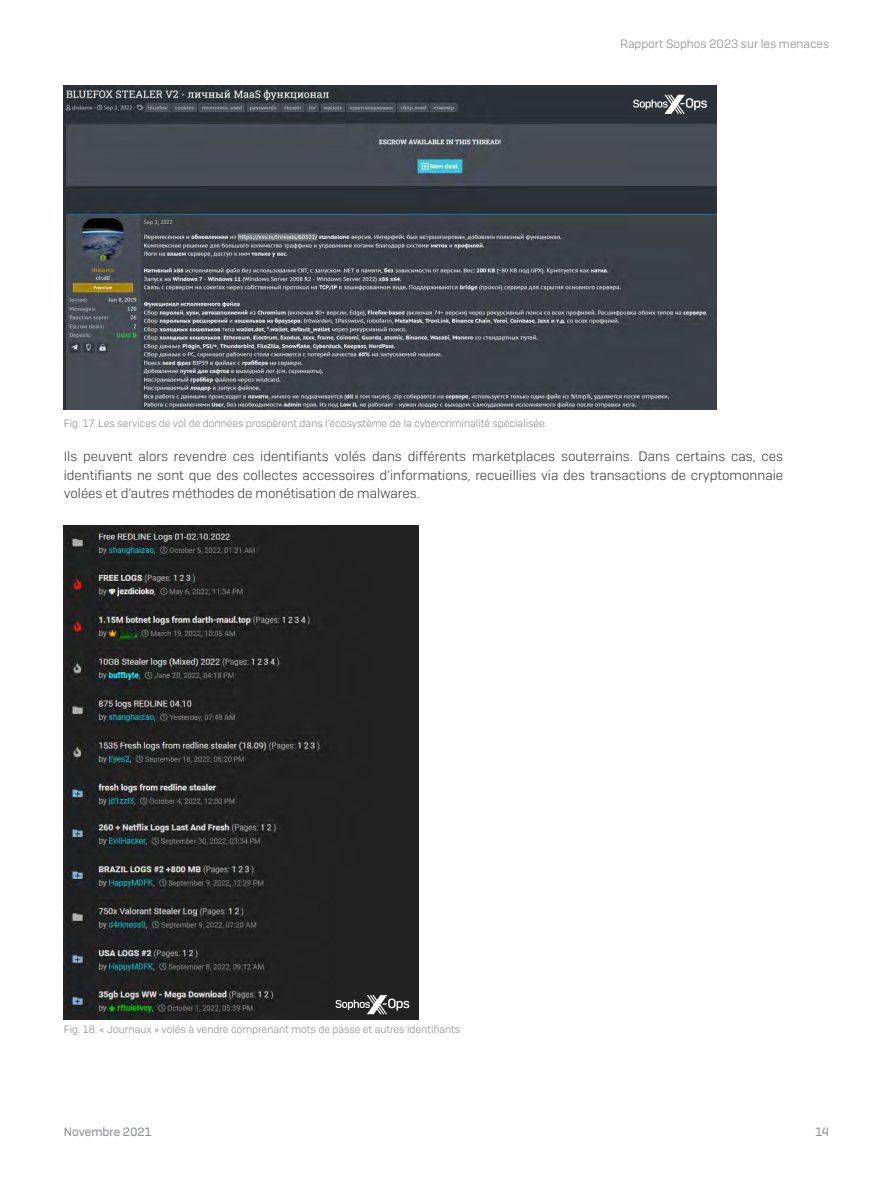
<style>
.page{position:relative;width:893px;height:1191px;background:#fff}
.page>*{position:absolute;margin:0;border:0;box-sizing:border-box;transform-origin:0 0}
.Body_Copy{font:300 13.5px/18.8px "Sophos Sans";color:#363738;text-align:justify}
.t1{font:300 12px "Sophos Sans";color:#83868b}
.t2{font:12px "Sophos Sans";color:#83868b}
.Note{font:300 10.5px "Sophos Sans";color:#83868b}
</style>
<div class="page">
<img style="left:64px;top:85px;width:652px;height:324px">
<svg style="left:633px;top:95px;width:74px;height:19px"></svg>
<div style="left:64px;top:525px;width:354px;height:494px;background:#222"></div>
<img style="left:64px;top:525px;width:306px;height:494px">
<svg style="left:336px;top:995px;width:73px;height:19px"></svg>
<p class="t1" style="left:620px;top:36px;width:211px">Rapport Sophos 2023 sur les menaces</p>
<p class="Note" style="left:64px;top:417px;width:485px">Fig. 17. Les services de vol de données prospèrent dans l’écosystème de la cybercriminalité spécialisée.</p>
<p class="Body_Copy" style="left:64px;top:446px;width:721px">Ils peuvent alors revendre ces identifiants volés dans différents marketplaces souterrains. Dans certains cas, ces identifiants ne sont que des collectes accessoires d’informations, recueillies via des transactions de cryptomonnaie volées et d’autres méthodes de monétisation de malwares.</p>
<p class="Note" style="left:64px;top:1022px;width:398px">Fig. 18. « Journaux » volés à vendre comprenant mots de passe et autres identifiants</p>
<p class="t2" style="left:64px;top:1124px;width:89px">Novembre 2021</p>
<p class="t2" style="left:816px;top:1124px;width:15px">14</p>
</div>
